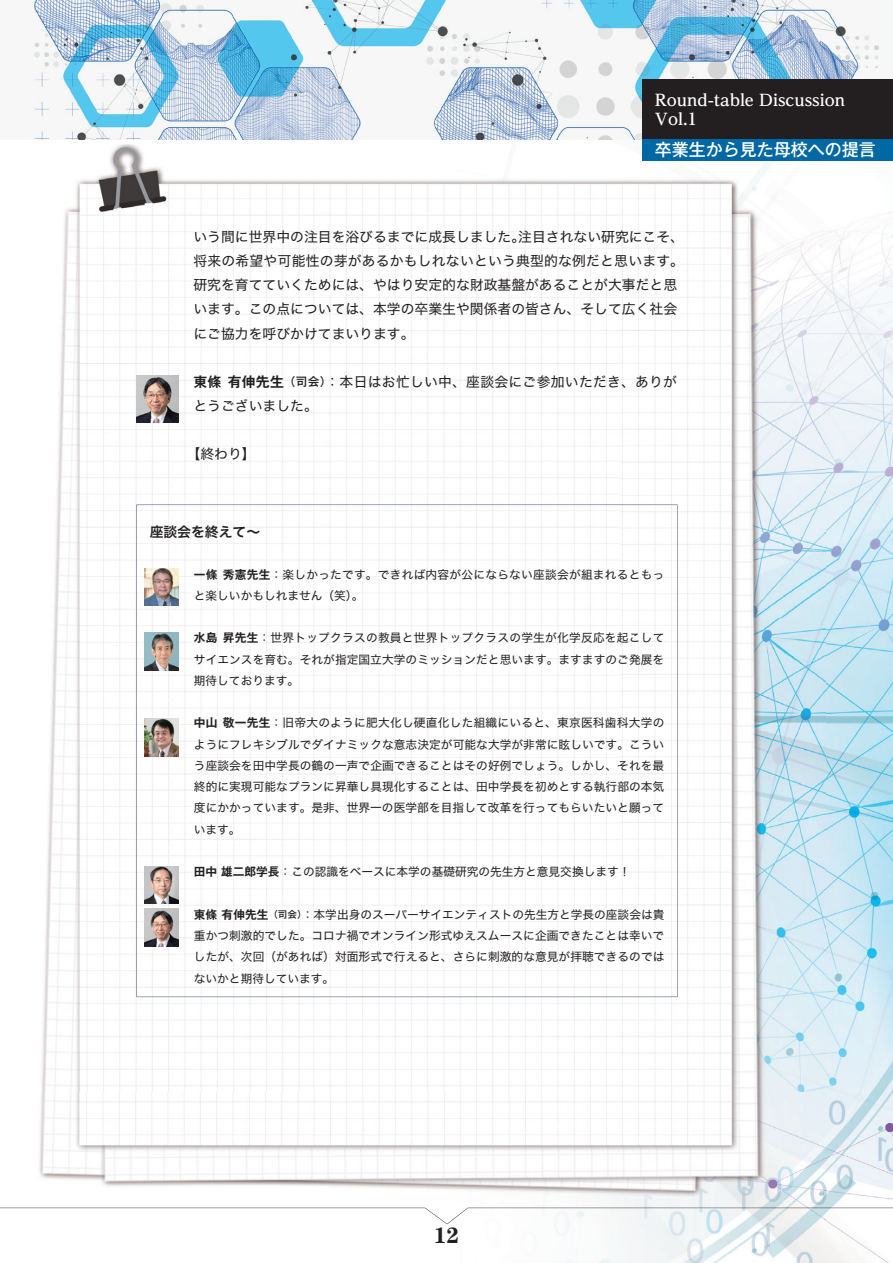
<style>
.page{position:relative;width:893px;height:1263px;background:#fff}
.page>*{position:absolute;margin:0;border:0;box-sizing:border-box;transform-origin:0 0}
.t1{font:700 22.35px "Century Std";color:#231f20}
.t2{font:500 16.95px "Gothic MB101 Pro";color:#fff}
.t3{font:700 15.9px/19.2px "UD Reimin Pro";color:#fff}
.t4{font:13.8px/24.2px "Hira Kaku Std W4";color:#231f20}
.t5{font:13.8px/24.2px "Hira Kaku Std W4";letter-spacing:.02em;color:#231f20}
.t6{font:13.8px "Hira Kaku Std W6";color:#231f20}
.t7{font:11.7px/21.3px "Hira Kaku Std W4";letter-spacing:.005em;color:#231f20;text-align:justify}
.s1{font-family:"Gothic MB101 Pro De";font-weight:700}
.s2{font-family:"Gothic MB101 Pro";font-weight:500;font-size:11.7px}
.s3{font-family:"Gothic MB101 Pro";font-weight:500;font-size:9.6px}
</style>
<div class="page">
<img style="left:789px;top:160px;width:104px;height:1103px">
<img style="left:41px;top:139px;width:601px;height:6px">
<img style="left:567px;top:1250px;width:222px;height:13px">
<img style="left:0;top:145px;width:826px;height:1105px">
<img style="left:33px;top:0;width:860px;height:139px">
<div style="left:642px;top:80px;width:251px;height:59px;background:#231f20"></div>
<div style="left:642px;top:139px;width:251px;height:21px;background:#0068a5"></div>
<svg style="left:0;top:1208px;width:893px;height:16px"></svg>
<svg style="left:136px;top:505px;width:542px;height:492px"></svg>
<img style="left:136px;top:375px;width:43px;height:47px">
<img style="left:145px;top:719px;width:34px;height:37px">
<img style="left:145px;top:633px;width:34px;height:37px">
<img style="left:145px;top:568px;width:34px;height:38px">
<img style="left:145px;top:866px;width:34px;height:38px">
<img style="left:145px;top:909px;width:34px;height:37px">
<h3 class="t3" style="left:655px;top:90px;width:192px">Round-table Discussion<br>Vol.1</h3>
<h2 class="t2" style="left:655px;top:136px;width:223px">卒業生から見た母校への提言</h2>
<p class="t4" style="left:193px;top:224px;width:492px">いう間に世界中の注目を浴びるまでに成長しました。注目されない研究にこそ、将来の希望や可能性の芽があるかもしれないという典型的な例だと思います。研究を育てていくためには、やはり安定的な財政基盤があることが大事だと思います。この点については、本学の卒業生や関係者の皆さん、そして広く社会にご協力を呼びかけてまいります。</p>
<p class="t5" style="left:193px;top:370px;width:485px"><span class="s1">東條 有伸先生</span><span class="s2">（司会）</span>：本日はお忙しい中、座談会にご参加いただき、ありがとうございました。</p>
<p class="t4" style="left:187px;top:442px;width:71px">【終わり】</p>
<p class="t6" style="left:150px;top:521px;width:112px">座談会を終えて～</p>
<p class="t7" style="left:194px;top:563px;width:472px"><span class="s1">一條 秀憲先生</span>：楽しかったです。できれば内容が公にならない座談会が組まれるともっと楽しいかもしれません（笑）。</p>
<p class="t7" style="left:194px;top:627px;width:472px"><span class="s1">水島 昇先生</span>：世界トップクラスの教員と世界トップクラスの学生が化学反応を起こしてサイエンスを育む。それが指定国立大学のミッションだと思います。ますますのご発展を期待しております。</p>
<p class="t7" style="left:194px;top:712px;width:472px"><span class="s1">中山 敬一先生</span>：旧帝大のように肥大化し硬直化した組織にいると、東京医科歯科大学のようにフレキシブルでダイナミックな意志決定が可能な大学が非常に眩しいです。こういう座談会を田中学長の鶴の一声で企画できることはその好例でしょう。しかし、それを最終的に実現可能なプランに昇華し具現化することは、田中学長を初めとする執行部の本気度にかかっています。是非、世界一の医学部を目指して改革を行ってもらいたいと願っています。</p>
<p class="t7" style="left:194px;top:861px;width:438px"><span class="s1">田中 雄二郎学長</span>：この認識をベースに本学の基礎研究の先生方と意見交換します！</p>
<p class="t7" style="left:194px;top:904px;width:472px"><span class="s1">東條 有伸先生</span><span class="s3">（司会）</span>：本学出身のスーパーサイエンティストの先生方と学長の座談会は貴重かつ刺激的でした。コロナ禍でオンライン形式ゆえスムースに企画できたことは幸いでしたが、次回（があれば）対面形式で行えると、さらに刺激的な意見が拝聴できるのではないかと期待しています。</p>
<h1 class="t1" style="left:434px;top:1222px;width:27px">12</h1>
</div>
